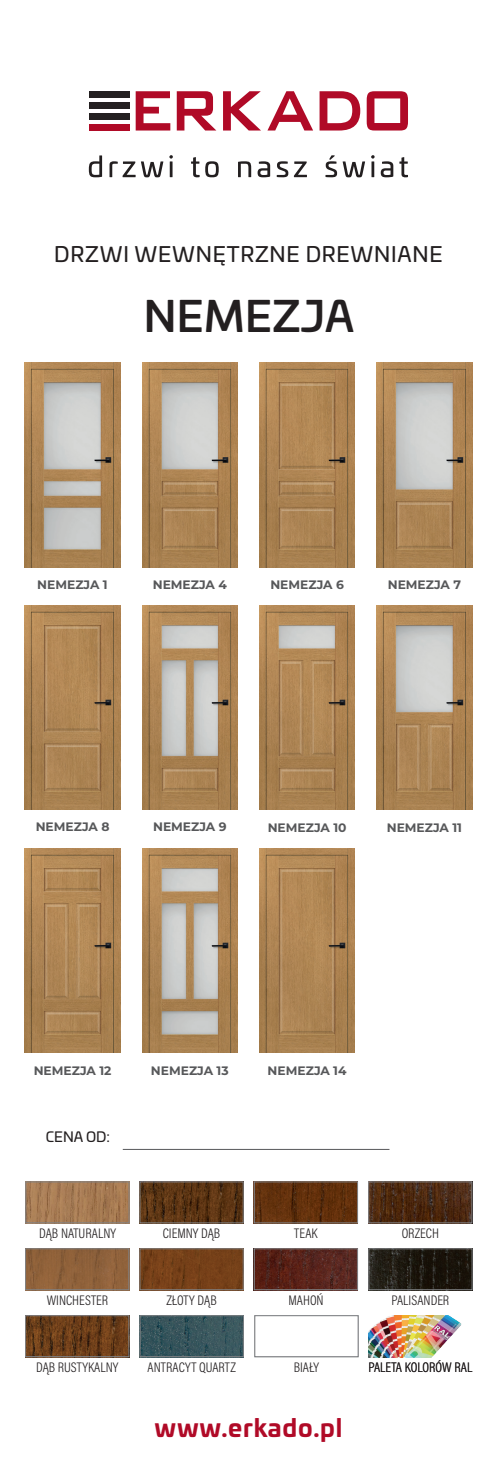
<style>
.page{position:relative;width:497px;height:1474px;background:#fff}
.page>*{position:absolute;margin:0;border:0;box-sizing:border-box;transform-origin:0 0}
.t1{font:500 42px "Univia Pro";letter-spacing:.01em;color:#231f20}
.t2{font:700 24.5px "Univia Pro";letter-spacing:.03em;color:#b00a27}
.t3{font:21px "Univia Pro";letter-spacing:.035em;color:#231f20}
.t4{font:300 14px "Acumin Pro Cond";color:#231f20}
.t5{font:14px "Univia Pro";color:#231f20}
.t6{font:700 12.25px "Montserrat";color:#57585a}
</style>
<div class="page">
<div style="left:89px;top:91px;width:40px;height:6px;background:#231f20"></div>
<div style="left:89px;top:102px;width:40px;height:6px;background:#231f20"></div>
<div style="left:89px;top:113px;width:40px;height:6px;background:#231f20"></div>
<div style="left:89px;top:124px;width:40px;height:6px;background:#b00a27"></div>
<svg style="left:135px;top:91px;width:35px;height:39px"></svg>
<svg style="left:176px;top:91px;width:40px;height:39px"></svg>
<svg style="left:223px;top:91px;width:38px;height:39px"></svg>
<svg style="left:267px;top:91px;width:46px;height:39px"></svg>
<svg style="left:319px;top:91px;width:41px;height:39px"></svg>
<svg style="left:366px;top:91px;width:41px;height:39px"></svg>
<svg style="left:89px;top:155px;width:13px;height:22px"></svg>
<svg style="left:109px;top:161px;width:26px;height:16px"></svg>
<svg style="left:141px;top:161px;width:22px;height:16px"></svg>
<svg style="left:169px;top:155px;width:4px;height:22px"></svg>
<svg style="left:191px;top:157px;width:8px;height:20px"></svg>
<svg style="left:205px;top:161px;width:13px;height:16px"></svg>
<svg style="left:238px;top:161px;width:13px;height:16px"></svg>
<svg style="left:257px;top:161px;width:13px;height:16px"></svg>
<svg style="left:276px;top:161px;width:30px;height:16px"></svg>
<svg style="left:325px;top:155px;width:11px;height:22px"></svg>
<svg style="left:342px;top:161px;width:22px;height:16px"></svg>
<svg style="left:371px;top:155px;width:3px;height:22px"></svg>
<svg style="left:380px;top:161px;width:13px;height:16px"></svg>
<svg style="left:399px;top:157px;width:8px;height:20px"></svg>
<img style="left:142px;top:363px;width:95px;height:204px">
<img style="left:25px;top:363px;width:95px;height:204px">
<img style="left:259px;top:363px;width:95px;height:204px">
<img style="left:376px;top:363px;width:95px;height:204px">
<img style="left:259px;top:605px;width:95px;height:205px">
<img style="left:376px;top:605px;width:95px;height:205px">
<img style="left:25px;top:605px;width:95px;height:204px">
<img style="left:142px;top:605px;width:95px;height:204px">
<img style="left:25px;top:848px;width:95px;height:204px">
<img style="left:142px;top:848px;width:95px;height:204px">
<img style="left:259px;top:848px;width:95px;height:204px">
<img style="left:141px;top:1250px;width:100px;height:38px">
<div style="left:139px;top:1248px;width:104px;height:42px;border:1px solid #808285"></div>
<img style="left:27px;top:1250px;width:100px;height:38px">
<div style="left:25px;top:1248px;width:104px;height:42px;border:1px solid #808285"></div>
<img style="left:141px;top:1183px;width:100px;height:38px">
<div style="left:139px;top:1181px;width:104px;height:42px;border:1px solid #808285"></div>
<img style="left:255px;top:1183px;width:100px;height:38px">
<div style="left:253px;top:1181px;width:104px;height:42px;border:1px solid #808285"></div>
<div style="left:254px;top:1315px;width:104px;height:41px;background:#fff;border:1px solid #808285"></div>
<img style="left:255px;top:1250px;width:100px;height:37px">
<div style="left:253px;top:1248px;width:104px;height:41px;border:1px solid #808285"></div>
<img style="left:27px;top:1317px;width:100px;height:37px">
<div style="left:25px;top:1315px;width:104px;height:41px;border:1px solid #808285"></div>
<img style="left:141px;top:1317px;width:100px;height:37px">
<div style="left:139px;top:1315px;width:104px;height:41px;border:1px solid #808285"></div>
<img style="left:370px;top:1183px;width:99px;height:38px">
<div style="left:368px;top:1181px;width:103px;height:42px;border:1px solid #808285"></div>
<img style="left:370px;top:1250px;width:100px;height:37px">
<div style="left:368px;top:1248px;width:104px;height:41px;border:1px solid #808285"></div>
<img style="left:368px;top:1315px;width:94px;height:41px">
<img style="left:27px;top:1183px;width:100px;height:38px">
<div style="left:25px;top:1181px;width:104px;height:42px;border:1px solid #808285"></div>
<hr style="left:123px;top:1149px;width:266px;height:1px;background:#57585a">
<h3 class="t3" style="left:54px;top:238px;width:389px">DRZWI WEWNĘTRZNE DREWNIANE</h3>
<h1 class="t1" style="left:143px;top:284px;width:212px">NEMEZJA</h1>
<p class="t6" style="left:37px;top:575px;width:72px">NEMEZJA 1</p>
<p class="t6" style="left:152px;top:575px;width:75px">NEMEZJA 4</p>
<p class="t6" style="left:270px;top:575px;width:75px">NEMEZJA 6</p>
<p class="t6" style="left:387px;top:575px;width:75px">NEMEZJA 7</p>
<p class="t6" style="left:36px;top:818px;width:75px">NEMEZJA 8</p>
<p class="t6" style="left:153px;top:818px;width:75px">NEMEZJA 9</p>
<p class="t6" style="left:267px;top:818px;width:80px">NEMEZJA 10</p>
<p class="t6" style="left:386px;top:818px;width:77px">NEMEZJA 11</p>
<p class="t6" style="left:34px;top:1061px;width:79px">NEMEZJA 12</p>
<p class="t6" style="left:151px;top:1061px;width:79px">NEMEZJA 13</p>
<p class="t6" style="left:267px;top:1061px;width:80px">NEMEZJA 14</p>
<p class="t5" style="left:46px;top:1126px;width:66px">CENA OD:</p>
<p class="t4" style="left:39px;top:1224px;width:78px">DĄB NATURALNY</p>
<p class="t4" style="left:162px;top:1224px;width:59px">CIEMNY DĄB</p>
<p class="t4" style="left:401px;top:1224px;width:39px">ORZECH</p>
<p class="t4" style="left:294px;top:1224px;width:25px">TEAK</p>
<p class="t4" style="left:47px;top:1291px;width:63px">WINCHESTER</p>
<p class="t4" style="left:166px;top:1291px;width:52px">ZŁOTY DĄB</p>
<p class="t4" style="left:288px;top:1291px;width:37px">MAHOŃ</p>
<p class="t4" style="left:391px;top:1291px;width:59px">PALISANDER</p>
<p class="t4" style="left:36px;top:1358px;width:84px">DĄB RUSTYKALNY</p>
<p class="t4" style="left:147px;top:1358px;width:90px">ANTRACYT QUARTZ</p>
<p class="t4" style="left:293px;top:1358px;width:27px">BIAŁY</p>
<p class="t4" style="left:368px;top:1358px;width:105px">PALETA KOLORÓW RAL</p>
<h2 class="t2" style="left:154px;top:1408px;width:189px">www.erkado.pl</h2>
</div>
